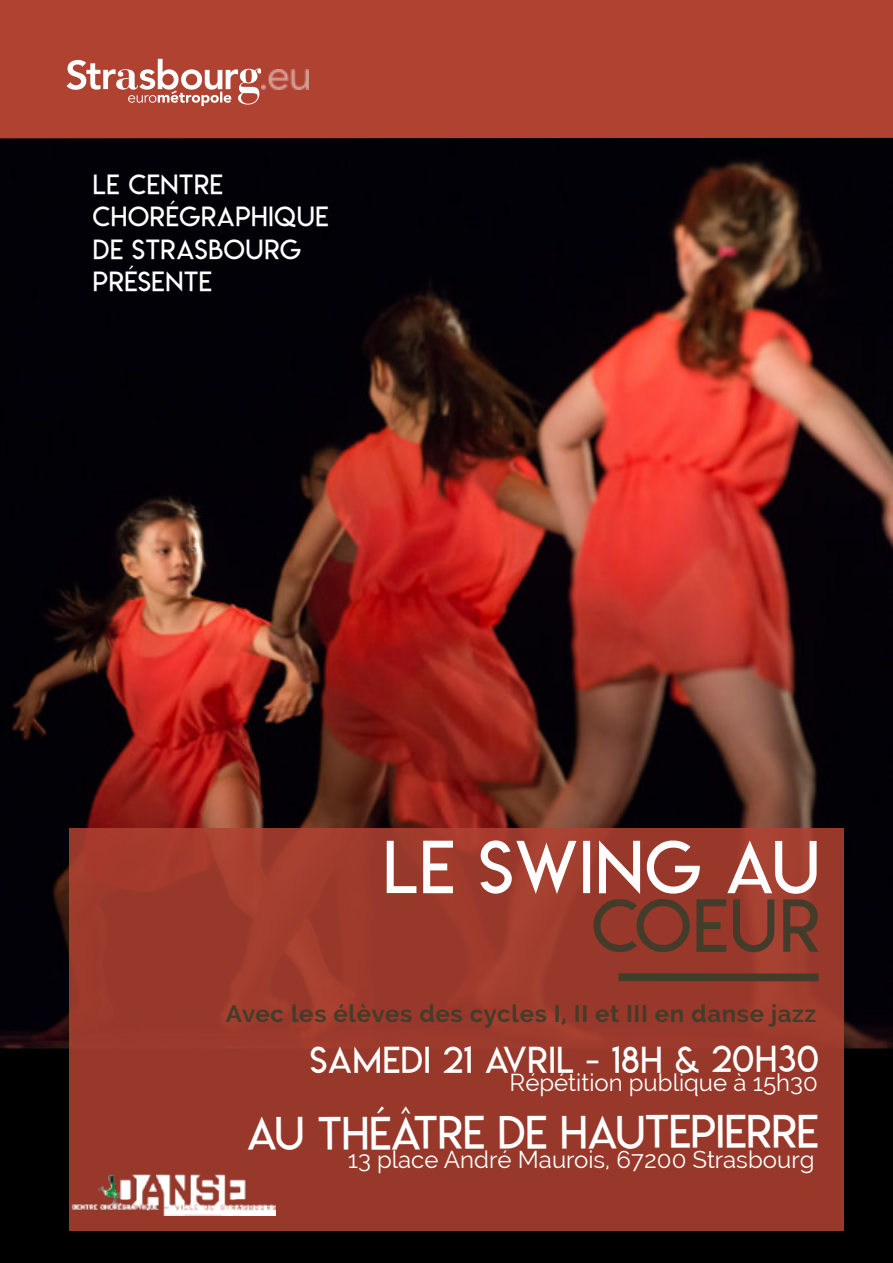
<style>
.page{position:relative;width:893px;height:1263px;background:#fff}
.page>*{position:absolute;margin:0;border:0;box-sizing:border-box;transform-origin:0 0}
.t1{font:72px "Lemon Milklight";letter-spacing:.025em;color:#fff}
.t2{font:72px "Lemon Milklight";letter-spacing:.025em;color:#443c2a}
.t3{font:45px "Lemon Milklight";letter-spacing:-.005em;color:#fff}
.t4{font:36px "Lemon Milklight";letter-spacing:.02em;color:#fff}
.t5{font:27px/32.4px "Lemon Milklight";letter-spacing:.025em;color:#fff}
.t6{font:24px "Raleway";color:#fff}
.t7{font:700 24px "Raleway";letter-spacing:.025em;color:#443c2a}
</style>
<div class="page">
<img style="left:0;top:138px;width:893px;height:1125px">
<div style="left:70px;top:828px;width:774px;height:402px;background:#b04232;opacity:.86"></div>
<div style="left:618px;top:973px;width:200px;height:8px;background:#443c2a"></div>
<img style="left:56px;top:1152px;width:220px;height:63px">
<div style="left:0;top:0;width:893px;height:138px;background:#b04232"></div>
<div style="left:49px;top:45px;width:277px;height:69px;background:#b04232"></div>
<svg style="left:67px;top:59px;width:195px;height:47px"></svg>
<img style="left:262px;top:69px;width:46px;height:21px">
<p class="t5" style="left:93px;top:168px;width:237px">LE CENTRE<br>CHORÉGRAPHIQUE<br>DE STRASBOURG<br>PRÉSENTE</p>
<h1 class="t1" style="left:383px;top:823px;width:438px">LE SWING AU</h1>
<h1 class="t2" style="left:592px;top:882px;width:230px">COEUR</h1>
<p class="t7" style="left:226px;top:999px;width:592px">Avec les élèves des cycles I, II et III en danse jazz</p>
<h3 class="t4" style="left:310px;top:1038px;width:510px">SAMEDI 21 AVRIL - 18H &amp; 20H30</h3>
<p class="t6" style="left:509px;top:1069px;width:310px">Répétition publique à 15h30</p>
<h2 class="t3" style="left:247px;top:1105px;width:573px">AU THÉÂTRE DE HAUTEPIERRE</h2>
<p class="t6" style="left:348px;top:1145px;width:468px">13 place André Maurois, 67200 Strasbourg</p>
</div>
